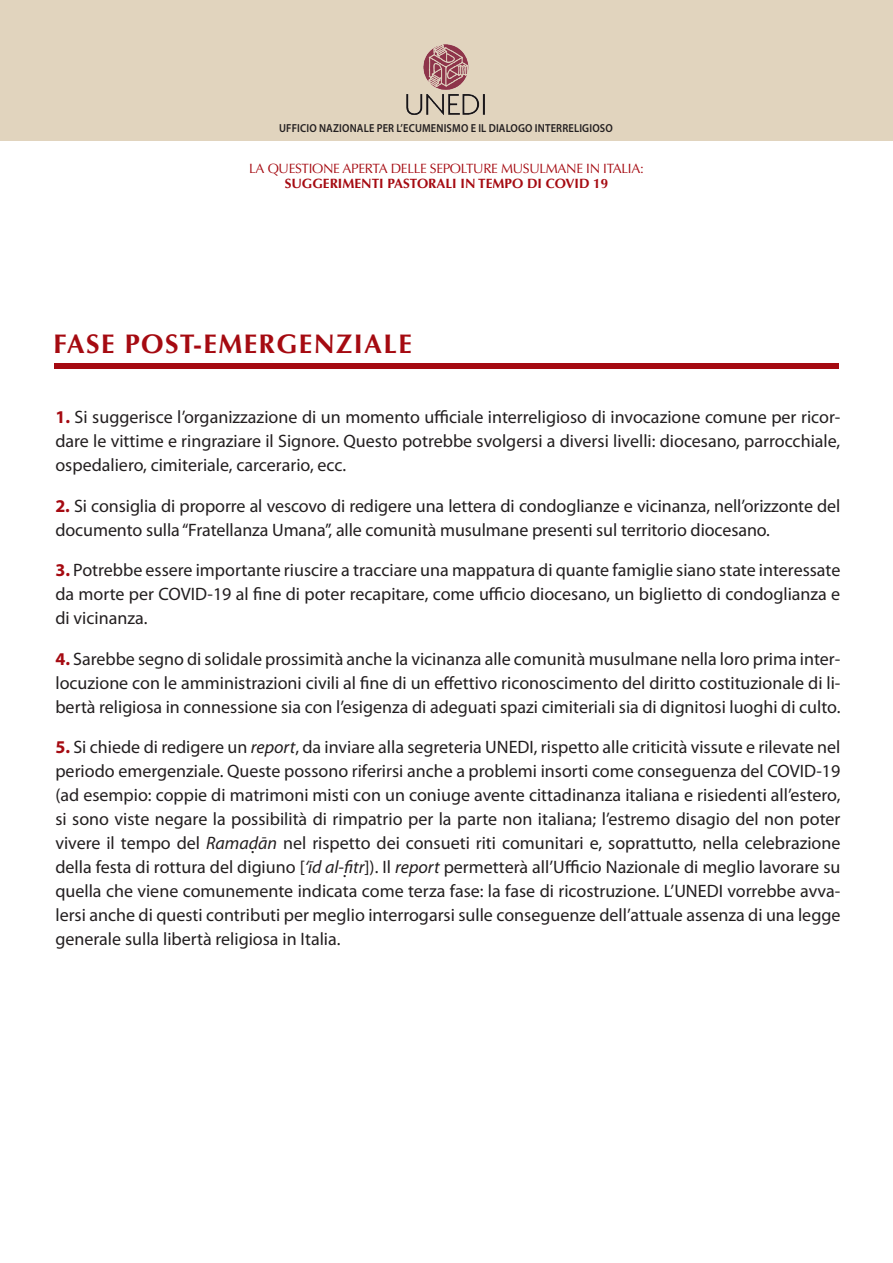
<style>
.page{position:relative;width:893px;height:1263px;background:#fff}
.page>*{position:absolute;margin:0;border:0;box-sizing:border-box;transform-origin:0 0}
.t1{font:700 27px "Optima";letter-spacing:.05em;color:#a50a11}
.t2{font:18px/24px "Myriad Pro";letter-spacing:-.005em;color:#231f20;text-align:justify}
.t3{font:13.5px "Optima";letter-spacing:-.025em;color:#a50a11}
.t4{font:700 13.5px "Optima";color:#a50a11}
.t5{font:600 11.7px "Myriad Pro";letter-spacing:.015em;color:#231f20;scale:.9 1}
.s1{font-weight:700;color:#a50a11}
.s2{font-style:italic}
</style>
<div class="page">
<div style="left:0;top:0;width:893px;height:140px;background:#e1d4be"></div>
<img style="left:406px;top:44px;width:79px;height:71px">
<div style="left:54px;top:364px;width:784px;height:5px;background:#a50a11"></div>
<p class="t5" style="left:279px;top:121px;width:372px">UFFICIO NAZIONALE PER L’ECUMENISMO E IL DIALOGO INTERRELIGIOSO</p>
<p class="t3" style="left:249px;top:160px;width:396px">LA QUESTIONE APERTA DELLE SEPOLTURE MUSULMANE IN ITALIA:</p>
<p class="t4" style="left:285px;top:175px;width:325px">SUGGERIMENTI PASTORALI IN TEMPO DI COVID 19</p>
<h1 class="t1" style="left:54px;top:328px;width:360px">FASE POST-EMERGENZIALE</h1>
<p class="t2" style="left:55px;top:405px;width:786px"><span class="s1">1.</span> Si suggerisce l’organizzazione di un momento ufficiale interreligioso di invocazione comune per ricor&shy;dare le vittime e ringraziare il Signore. Questo potrebbe svolgersi a diversi livelli: diocesano, parrocchiale, ospedaliero, cimiteriale, carcerario, ecc.</p>
<p class="t2" style="left:55px;top:494px;width:786px"><span class="s1">2.</span> Si consiglia di proporre al vescovo di redigere una lettera di condoglianze e vicinanza, nell’orizzonte del documento sulla “Fratellanza Umana”, alle comunità musulmane presenti sul territorio diocesano.</p>
<p class="t2" style="left:55px;top:558px;width:786px"><span class="s1">3.</span> Potrebbe essere importante riuscire a tracciare una mappatura di quante famiglie siano state interessate da morte per COVID-19 al fine di poter recapitare, come ufficio diocesano, un biglietto di condoglianza e di vicinanza.</p>
<p class="t2" style="left:55px;top:647px;width:786px"><span class="s1">4.</span> Sarebbe segno di solidale prossimità anche la vicinanza alle comunità musulmane nella loro prima inter&shy;locuzione con le amministrazioni civili al fine di un effettivo riconoscimento del diritto costituzionale di li&shy;bertà religiosa in connessione sia con l’esigenza di adeguati spazi cimiteriali sia di dignitosi luoghi di culto.</p>
<p class="t2" style="left:55px;top:735px;width:787px"><span class="s1">5.</span> Si chiede di redigere un <span class="s2">report</span>, da inviare alla segreteria UNEDI, rispetto alle criticità vissute e rilevate nel periodo emergenziale. Queste possono riferirsi anche a problemi insorti come conseguenza del COVID-19 (ad esempio: coppie di matrimoni misti con un coniuge avente cittadinanza italiana e risiedenti all’estero, si sono viste negare la possibilità di rimpatrio per la parte non italiana; l’estremo disagio del non poter vivere il tempo del <span class="s2">Ramadān</span> nel rispetto dei consueti riti comunitari e, soprattutto, nella celebrazione della festa di rottura del digiuno [<span class="s2">‘īd al-fitr</span>]). Il <span class="s2">report</span> permetterà all’Ufficio Nazionale di meglio lavorare su quella che viene comunemente indicata come terza fase: la fase di ricostruzione. L’UNEDI vorrebbe avva&shy;lersi anche di questi contributi per meglio interrogarsi sulle conseguenze dell’attuale assenza di una legge generale sulla libertà religiosa in Italia.</p>
<p class="t2" style="left:251px;top:835px;width:5px">.</p>
<p class="t2" style="left:343px;top:859px;width:5px">.</p>
</div>
